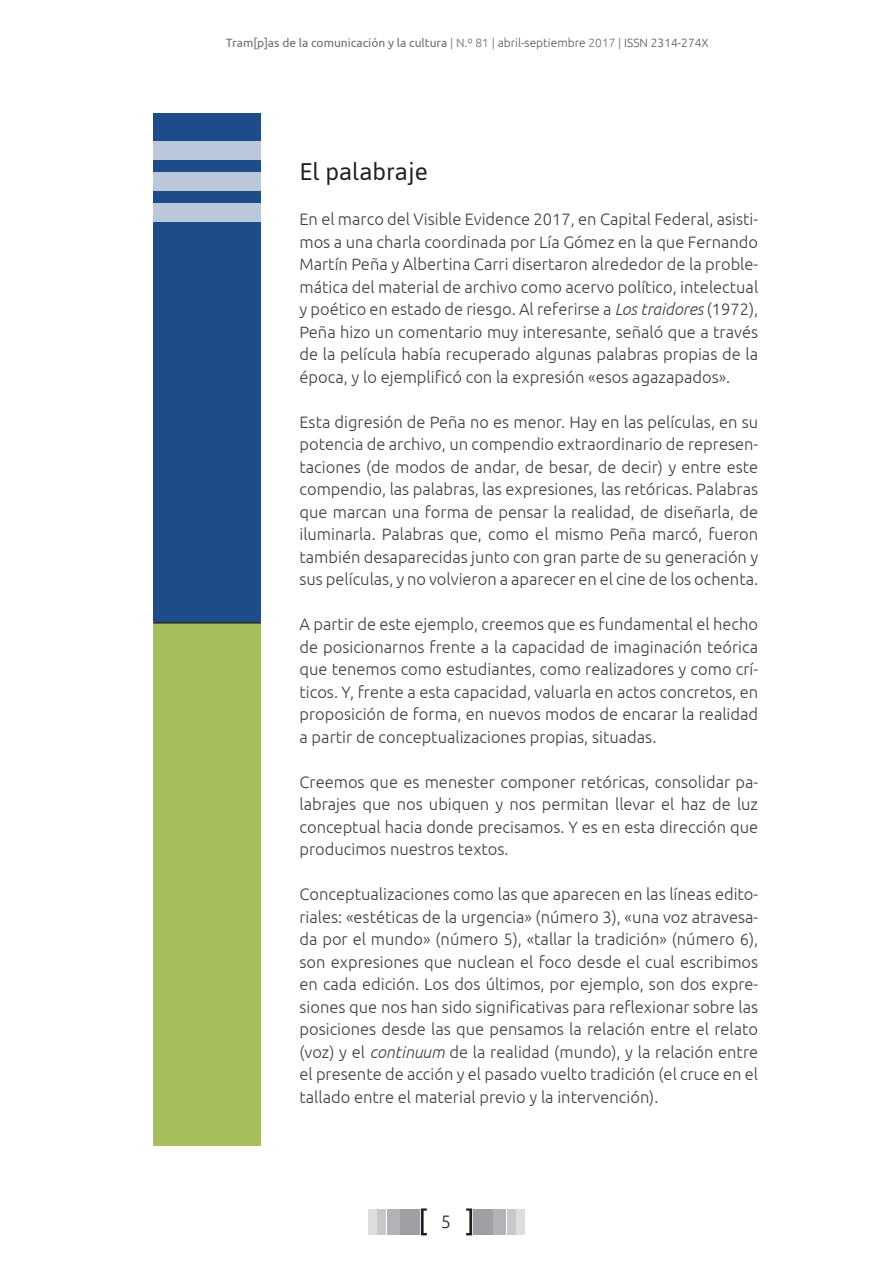
<style>
.page{position:relative;width:893px;height:1263px;background:#fff}
.page>*{position:absolute;margin:0;border:0;box-sizing:border-box;transform-origin:0 0}
.titulo1{font:24px "Asap";color:#231f20}
.t1{font:300 18px "Ubuntu";color:#231f20}
.txt_principal{font:300 16.5px/22.5px "Ubuntu";color:#3e3e3f;text-align:justify}
.t2{font:12px "Ubuntu";color:#6c6d70}
.s1{font-weight:300}
.s2{font-weight:300;color:#57585a}
.s3{font-style:italic}
</style>
<div class="page">
<div style="left:369px;top:1209px;width:8px;height:25px;background:#dcdddf"></div>
<div style="left:516px;top:1209px;width:8px;height:25px;background:#dcdddf"></div>
<div style="left:378px;top:1209px;width:8px;height:25px;background:#c7c8ca"></div>
<div style="left:507px;top:1209px;width:8px;height:25px;background:#c7c8ca"></div>
<div style="left:387px;top:1209px;width:13px;height:25px;background:#b2b3b7"></div>
<div style="left:493px;top:1209px;width:13px;height:25px;background:#b2b3b7"></div>
<div style="left:400px;top:1209px;width:20px;height:25px;background:#9d9fa2"></div>
<div style="left:473px;top:1209px;width:20px;height:25px;background:#9d9fa2"></div>
<svg style="left:421px;top:1208px;width:6px;height:27px"></svg>
<svg style="left:466px;top:1208px;width:6px;height:27px"></svg>
<div style="left:153px;top:113px;width:108px;height:509px;background:#1e4c88"></div>
<div style="left:153px;top:623px;width:108px;height:522px;background:#a5bf5c"></div>
<hr style="left:153px;top:622px;width:108px;height:1px;background:#231f20">
<div style="left:153px;top:141px;width:112px;height:19px;background:#bbc8db"></div>
<div style="left:153px;top:172px;width:112px;height:19px;background:#bbc8db"></div>
<div style="left:153px;top:203px;width:112px;height:19px;background:#bbc8db"></div>
<p class="t2" style="left:226px;top:36px;width:485px">Tram[p]as de la comunicación y la cultura <span class="s1">| N.º 81 |</span> <span class="s2">abril-septiembre</span> <span class="s1">2017 |</span> <span class="s2">ISSN 2314-274X</span></p>
<p class="titulo1" style="left:299px;top:156px;width:130px">El palabraje</p>
<p class="txt_principal" style="left:299px;top:207px;width:460px">En el marco del Visible Evidence 2017, en Capital Federal, asisti&shy;mos a una charla coordinada por Lía Gómez en la que Fernando Martín Peña y Albertina Carri disertaron alrededor de la proble&shy;mática del material de archivo como acervo político, intelectual y poético en estado de riesgo. Al referirse a <span class="s3">Los traidores</span> (1972), Peña hizo un comentario muy interesante, señaló que a través de la película había recuperado algunas palabras propias de la época, y lo ejemplificó con la expresión «esos agazapados».</p>
<p class="txt_principal" style="left:299px;top:410px;width:460px">Esta digresión de Peña no es menor. Hay en las películas, en su potencia de archivo, un compendio extraordinario de represen&shy;taciones (de modos de andar, de besar, de decir) y entre este compendio, las palabras, las expresiones, las retóricas. Palabras que marcan una forma de pensar la realidad, de diseñarla, de iluminarla. Palabras que, como el mismo Peña marcó, fueron también desaparecidas junto con gran parte de su generación y sus películas, y no volvieron a aparecer en el cine de los ochenta.</p>
<p class="txt_principal" style="left:299px;top:612px;width:460px">A partir de este ejemplo, creemos que es fundamental el hecho de posicionarnos frente a la capacidad de imaginación teórica que tenemos como estudiantes, como realizadores y como crí&shy;ticos. Y, frente a esta capacidad, valuarla en actos concretos, en proposición de forma, en nuevos modos de encarar la realidad a partir de conceptualizaciones propias, situadas.</p>
<p class="txt_principal" style="left:299px;top:770px;width:460px">Creemos que es menester componer retóricas, consolidar pa&shy;labrajes que nos ubiquen y nos permitan llevar el haz de luz conceptual hacia donde precisamos. Y es en esta dirección que producimos nuestros textos.</p>
<p class="txt_principal" style="left:299px;top:882px;width:460px">Conceptualizaciones como las que aparecen en las líneas edito&shy;riales: «estéticas de la urgencia» (número 3), «una voz atravesa&shy;da por el mundo» (número 5), «tallar la tradición» (número 6), son expresiones que nuclean el foco desde el cual escribimos en cada edición. Los dos últimos, por ejemplo, son dos expre&shy;siones que nos han sido significativas para reflexionar sobre las posiciones desde las que pensamos la relación entre el relato (voz) y el <span class="s3">continuum</span> de la realidad (mundo), y la relación entre el presente de acción y el pasado vuelto tradición (el cruce en el tallado entre el material previo y la intervención).</p>
<p class="t1" style="left:441px;top:1211px;width:12px">5</p>
</div>
